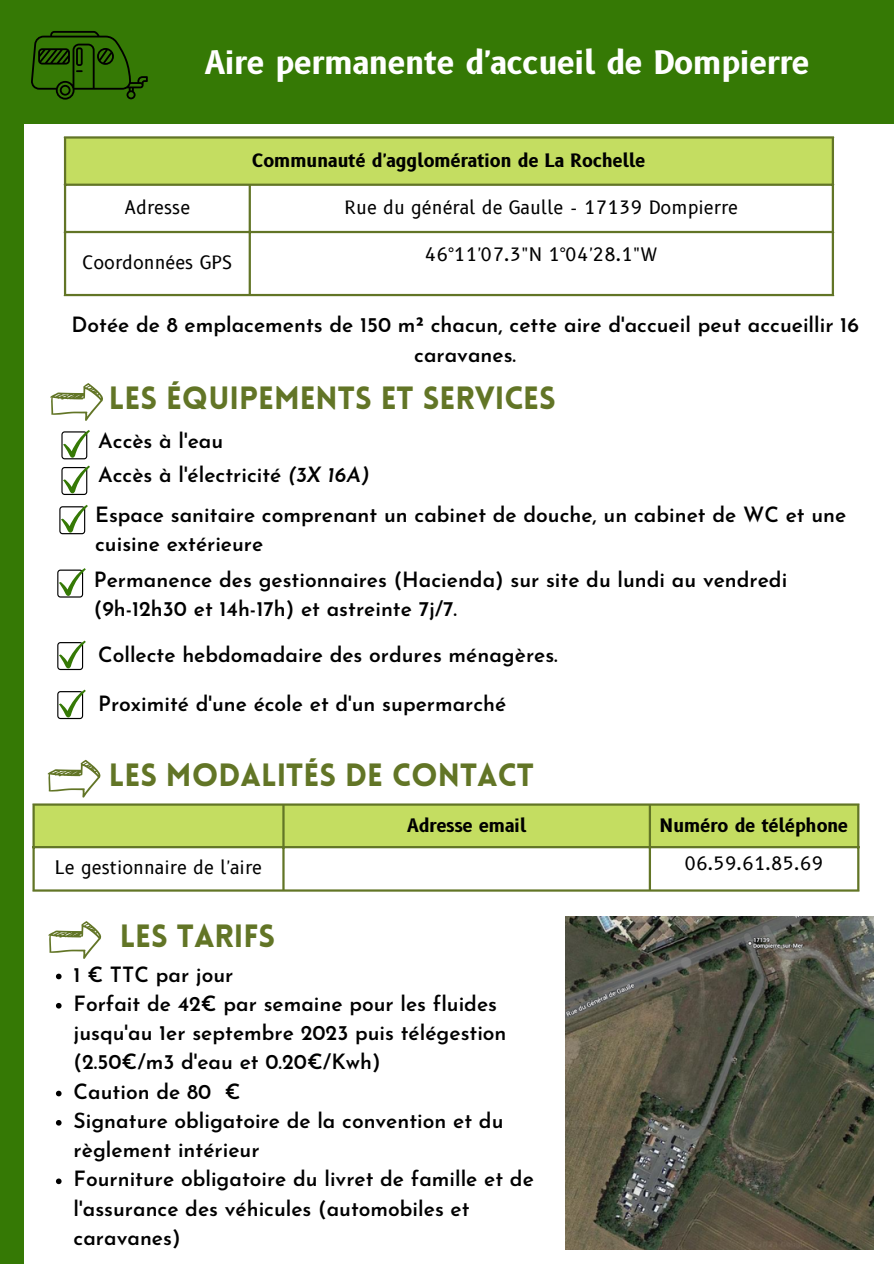
<style>
.page{position:relative;width:894px;height:1264px;background:#fff}
.page>*{position:absolute;margin:0;border:0;box-sizing:border-box;transform-origin:0 0}
.t1{font:900 31.5px "Lovelo";color:#627526}
.t2{font:700 31.5px "B612";color:#fff}
.t3{font:600 21px/29.2px "Josefin Sans";color:#000}
.t4{font:18px "B612";color:#000}
.t5{font:700 18px "B612";color:#000}
.s1{font-style:italic}
</style>
<div class="page">
<div style="left:0;top:0;width:893px;height:123px;background:#357905"></div>
<div style="left:0;top:106px;width:24px;height:1157px;background:#357905"></div>
<svg style="left:31px;top:31px;width:117px;height:69px"></svg>
<div style="left:65px;top:137px;width:767px;height:48px;background:#c4dd61"></div>
<hr style="left:64px;top:139px;width:2px;height:155px;background:#627526">
<hr style="left:248px;top:186px;width:3px;height:108px;background:#627526">
<hr style="left:831px;top:139px;width:2px;height:155px;background:#627526">
<hr style="left:64px;top:136px;width:769px;height:3px;background:#627526">
<hr style="left:64px;top:184px;width:769px;height:2px;background:#627526">
<hr style="left:64px;top:231px;width:769px;height:2px;background:#627526">
<hr style="left:64px;top:294px;width:769px;height:2px;background:#627526">
<svg style="left:48px;top:921px;width:53px;height:37px"></svg>
<svg style="left:48px;top:759px;width:53px;height:38px"></svg>
<div style="left:35px;top:805px;width:821px;height:41px;background:#c4dd61"></div>
<hr style="left:32px;top:805px;width:3px;height:84px;background:#627526">
<hr style="left:282px;top:805px;width:2px;height:84px;background:#627526">
<hr style="left:648px;top:805px;width:2px;height:84px;background:#627526">
<hr style="left:856px;top:805px;width:3px;height:84px;background:#627526">
<hr style="left:32px;top:803px;width:827px;height:2px;background:#627526">
<hr style="left:32px;top:846px;width:827px;height:2px;background:#627526">
<hr style="left:32px;top:889px;width:827px;height:2px;background:#627526">
<svg style="left:50px;top:383px;width:53px;height:38px"></svg>
<svg style="left:61px;top:430px;width:29px;height:29px"></svg>
<svg style="left:59px;top:505px;width:29px;height:29px"></svg>
<svg style="left:61px;top:465px;width:29px;height:30px"></svg>
<svg style="left:57px;top:568px;width:29px;height:29px"></svg>
<svg style="left:57px;top:640px;width:29px;height:30px"></svg>
<svg style="left:57px;top:689px;width:29px;height:30px"></svg>
<img style="left:565px;top:916px;width:308px;height:333px">
<svg style="left:56px;top:973px;width:6px;height:6px"></svg>
<svg style="left:56px;top:1002px;width:6px;height:6px"></svg>
<svg style="left:56px;top:1090px;width:6px;height:6px"></svg>
<svg style="left:56px;top:1120px;width:6px;height:5px"></svg>
<svg style="left:56px;top:1178px;width:6px;height:6px"></svg>
<h1 class="t2" style="left:205px;top:43px;width:606px">Aire permanente d'accueil de Dompierre</h1>
<p class="t5" style="left:252px;top:149px;width:394px">Communauté d'agglomération de La Rochelle</p>
<p class="t4" style="left:124px;top:197px;width:67px">Adresse</p>
<p class="t4" style="left:344px;top:197px;width:395px">Rue du général de Gaulle - 17139 Dompierre</p>
<p class="t4" style="left:83px;top:252px;width:151px">Coordonnées GPS</p>
<p class="t4" style="left:425px;top:244px;width:234px">46°11'07.3"N 1°04'28.1"W</p>
<p class="t3" style="left:71px;top:312px;width:788px;text-align:center">Dotée de 8 emplacements de 150 m² chacun, cette aire d'accueil peut accueillir 16 caravanes.</p>
<h1 class="t1" style="left:109px;top:386px;width:448px">LES ÉQUIPEMENTS ET SERVICES</h1>
<p class="t3" style="left:98px;top:426px;width:273px;line-height:34.2px">Accès à l'eau<br>Accès à l'électricité <span class="s1">(3X 16A)</span></p>
<p class="t3" style="left:95px;top:502px;width:752px">Espace sanitaire comprenant un cabinet de douche, un cabinet de WC et une cuisine extérieure</p>
<p class="t3" style="left:94px;top:566px;width:694px">Permanence des gestionnaires (Hacienda) sur site du lundi au vendredi (9h-12h30 et 14h-17h) et astreinte 7j/7.</p>
<p class="t3" style="left:98px;top:641px;width:461px">Collecte hebdomadaire des ordures ménagères.</p>
<p class="t3" style="left:98px;top:691px;width:409px">Proximité d'une école et d'un supermarché</p>
<h1 class="t1" style="left:109px;top:762px;width:426px">LES MODALITÉS DE CONTACT</h1>
<p class="t5" style="left:407px;top:814px;width:121px">Adresse email</p>
<p class="t5" style="left:659px;top:814px;width:190px">Numéro de téléphone</p>
<p class="t4" style="left:55px;top:856px;width:208px">Le gestionnaire de l'aire</p>
<p class="t4" style="left:684px;top:852px;width:140px">06.59.61.85.69</p>
<h1 class="t1" style="left:120px;top:923px;width:157px">LES TARIFS</h1>
<p class="t3" style="left:74px;top:961px;width:461px">1 € TTC par jour<br>Forfait de 42€ par semaine pour les fluides jusqu'au 1er septembre 2023 puis télégestion (2.50€/m3 d'eau et 0.20€/Kwh)<br>Caution de 80 €<br>Signature obligatoire de la convention et du règlement intérieur<br>Fourniture obligatoire du livret de famille et de l'assurance des véhicules (automobiles et caravanes)</p>
</div>
